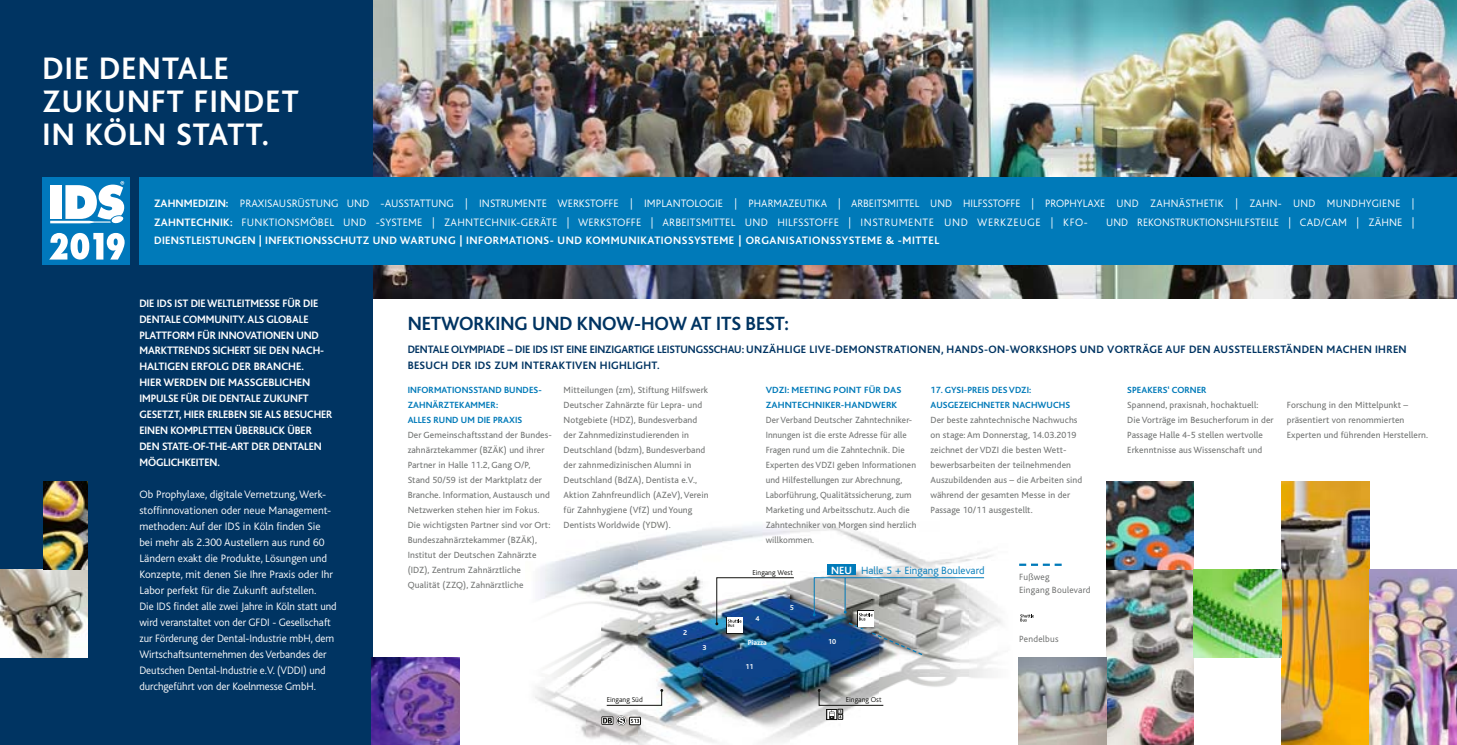
<style>
.page{position:relative;width:1457px;height:745px;background:#fff}
.page>*{position:absolute;margin:0;border:0;box-sizing:border-box;transform-origin:0 0}
.t1{font:700 32.5px/32.5px "Bliss";letter-spacing:.04em;color:#fff}
.t2{font:700 20px "Bliss";letter-spacing:-.005em;color:#003462}
.t3{font:300 11.25px/16px "Bliss";color:#fff}
.t4{font:700 11.25px/16px "Bliss";letter-spacing:-.01em;color:#fff}
.t5{font:700 11.25px/16px "Bliss";letter-spacing:.03em;color:#003462}
.t6{font:700 11.25px "Bliss";letter-spacing:.045em;color:#fff}
.t7{font:300 11px "Bliss";color:#007ab9}
.t8{font:9.38px/15px "Bliss";letter-spacing:.01em;color:#737574}
.t9{font:700 9.38px/15px "Bliss";letter-spacing:.01em;color:#007ab9}
.t10{font:700 9.38px/15px "Bliss";letter-spacing:.01em;color:#007ab9;scale:1.05 1}
.t11{font:300 9.38px/13.8px "Bliss";letter-spacing:.02em;color:#666867}
.t12{font:300 7.38px "Bliss";color:#11110f}
.t13{font:700 7.38px "Bliss";color:#fff}
.s1{font-weight:700}
.s2{font-weight:700;color:#fff}
</style>
<div class="page">
<img style="left:1106px;top:481px;width:87px;height:263px">
<img style="left:1281px;top:481px;width:88px;height:263px">
<img style="left:372px;top:0;width:1084px;height:298px">
<div style="left:0;top:0;width:372px;height:744px;background:#003462"></div>
<div style="left:139px;top:177px;width:1317px;height:88px;background:#007ab9"></div>
<img style="left:1018px;top:657px;width:88px;height:87px">
<img style="left:0;top:569px;width:88px;height:87px">
<img style="left:1193px;top:569px;width:88px;height:87px">
<div style="left:43px;top:177px;width:87px;height:88px;background:#0078bc"></div>
<svg style="left:50px;top:181px;width:74px;height:42px"></svg>
<svg style="left:49px;top:233px;width:76px;height:26px"></svg>
<img style="left:1369px;top:569px;width:87px;height:175px">
<img style="left:44px;top:481px;width:44px;height:88px">
<img style="left:372px;top:656px;width:87px;height:88px">
<img style="left:663px;top:530px;width:39px;height:27px">
<img style="left:702px;top:524px;width:300px;height:219px">
<img style="left:663px;top:576px;width:39px;height:167px">
<img style="left:855px;top:559px;width:135px;height:23px">
<div style="left:827px;top:564px;width:29px;height:11px;background:#007ab9"></div>
<div style="left:726px;top:616px;width:16px;height:16px;background:#11110f"></div>
<div style="left:727px;top:617px;width:15px;height:15px;background:#fff"></div>
<img style="left:715px;top:577px;width:79px;height:49px">
<svg style="left:812px;top:577px;width:172px;height:78px;background:#9da9b2"></svg>
<svg style="left:817px;top:688px;width:66px;height:31px"></svg>
<div style="left:826px;top:708px;width:11px;height:11px;border:1px solid #11110f"></div>
<svg style="left:535px;top:536px;width:128px;height:208px"></svg>
<svg style="left:1019px;top:563px;width:42px;height:2px"></svg>
<svg style="left:1020px;top:614px;width:13px;height:7px"></svg>
<h1 class="t1" style="left:43px;top:56px;width:258px">DIE DENTALE<br>ZUKUNFT FINDET<br>IN KÖLN STATT.</h1>
<p class="t3" style="left:154px;top:195px;width:1261px;line-height:18.8px"><span class="s1">ZAHNMEDIZIN:</span> PRAXISAUSRÜSTUNG UND -AUSSTATTUNG | INSTRUMENTE WERKSTOFFE | IMPLANTOLOGIE | PHARMAZEUTIKA | ARBEITSMITTEL UND HILFSSTOFFE | PROPHYLAXE UND ZAHNÄSTHETIK | ZAHN- UND MUNDHYGIENE |<br><span class="s1">ZAHNTECHNIK:</span> FUNKTIONSMÖBEL UND -SYSTEME | ZAHNTECHNIK-GERÄTE | WERKSTOFFE | ARBEITSMITTEL UND HILFSSTOFFE | INSTRUMENTE UND WERKZEUGE | KFO-</p>
<p class="t3" style="left:1106px;top:215px;width:310px">UND REKONSTRUKTIONSHILFSTEILE | CAD/CAM | ZÄHNE |</p>
<p class="t6" style="left:154px;top:236px;width:786px">DIENSTLEISTUNGEN | INFEKTIONSSCHUTZ UND WARTUNG | INFORMATIONS- UND KOMMUNIKATIONSSYSTEME | ORGANISATIONSSYSTEME &amp; -MITTEL</p>
<p class="t4" style="left:139px;top:296px;width:194px">DIE IDS IST DIE WELTLEITMESSE FÜR DIE<br>DENTALE COMMUNITY. ALS GLOBALE<br>PLATTFORM FÜR INNOVATIONEN UND<br>MARKTTRENDS SICHERT SIE DEN NACH-<br>HALTIGEN ERFOLG DER BRANCHE.<br>HIER WERDEN DIE MASSGEBLICHEN<br>IMPULSE FÜR DIE DENTALE ZUKUNFT<br>GESETZT, HIER ERLEBEN SIE ALS BESUCHER<br>EINEN KOMPLETTEN ÜBERBLICK ÜBER<br>DEN STATE-OF-THE-ART DER DENTALEN<br>MÖGLICHKEITEN.</p>
<p class="t3" style="left:139px;top:487px;width:199px">Ob Prophylaxe, digitale Vernetzung, Werk&shy;stoffinnovationen oder neue Management&shy;methoden: Auf der IDS in Köln finden Sie bei mehr als 2.300 Austellern aus rund 60<br>Ländern exakt die Produkte, Lösungen und Konzepte, mit denen Sie Ihre Praxis oder Ihr Labor perfekt für die Zukunft aufstellen.<br>Die IDS findet alle zwei Jahre in Köln statt und wird veranstaltet von der GFDI - Gesellschaft zur Förderung der Dental-Industrie mbH, dem Wirtschaftsunternehmen des Verbandes der Deutschen Dental-Industrie e.V. (VDDI) und durchgeführt von der Koelnmesse GmbH.</p>
<h2 class="t2" style="left:407px;top:316px;width:383px">NETWORKING UND KNOW-HOW AT ITS BEST:</h2>
<p class="t5" style="left:407px;top:342px;width:1000px">DENTALE OLYMPIADE – DIE IDS IST EINE EINZIGARTIGE LEISTUNGSSCHAU: UNZÄHLIGE LIVE-DEMONSTRATIONEN, HANDS-ON-WORKSHOPS UND VORTRÄGE AUF DEN AUSSTELLERSTÄNDEN MACHEN IHREN<br>BESUCH DER IDS ZUM INTERAKTIVEN HIGHLIGHT.</p>
<p class="t9" style="left:407px;top:383px;width:136px">INFORMATIONSSTAND BUNDES-<br>ZAHNÄRZTEKAMMER:<br>ALLES RUND UM DIE PRAXIS</p>
<p class="t8" style="left:407px;top:428px;width:146px">Der Gemeinschaftsstand der Bundes&shy;zahnärztekammer (BZÄK) und ihrer Partner in Halle 11.2, Gang O/P, Stand 50/59 ist der Marktplatz der Branche. Information, Austausch und Netzwerken stehen hier im Fokus.<br>Die wichtigsten Partner sind vor Ort:<br>Bundeszahnärztekammer (BZÄK), Institut der Deutschen Zahnärzte (IDZ), Zentrum Zahnärztliche Qualität (ZZQ), Zahnärztliche</p>
<p class="t10" style="left:765px;top:383px;width:131px">VDZI: MEETING POINT FÜR DAS<br>ZAHNTECHNIKER-HANDWERK</p>
<p class="t8" style="left:765px;top:413px;width:152px">Der Verband Deutscher Zahntechniker-Innungen ist die erste Adresse für alle Fragen rund um die Zahntechnik. Die Experten des VDZI geben Informationen und Hilfestellungen zur Abrechnung, Laborführung, Qualitätssicherung, zum Marketing und Arbeitsschutz. Auch die Zahntechniker von Morgen sind herzlich willkommen.</p>
<p class="t8" style="left:563px;top:383px;width:146px">Mitteilungen (zm), Stiftung Hilfswerk Deutscher Zahnärzte für Lepra- und Notgebiete (HDZ), Bundesverband der Zahnmedizinstudierenden in Deutschland (bdzm), Bundesverband der zahnmedizinischen Alumni in Deutschland (BdZA), Dentista e.V., Aktion Zahnfreundlich (AZeV), Verein für Zahnhygiene (VfZ) und Young Dentists Worldwide (YDW).</p>
<p class="t9" style="left:1127px;top:383px;width:81px">SPEAKERS‘ CORNER</p>
<p class="t9" style="left:930px;top:383px;width:141px">17. GYSI-PREIS DES VDZI:<br>AUSGEZEICHNETER NACHWUCHS</p>
<p class="t8" style="left:930px;top:413px;width:153px">Der beste zahntechnische Nachwuchs on stage: Am Donnerstag, 14.03.2019 zeichnet der VDZI die besten Wett&shy;bewerbsarbeiten der teilnehmenden Auszubildenden aus – die Arbeiten sind während der gesamten Messe in der Passage 10/11 ausgestellt.</p>
<p class="t8" style="left:1127px;top:398px;width:148px">Spannend, praxisnah, hochaktuell:<br>Die Vorträge im Besucherforum in der Passage Halle 4-5 stellen wertvolle Erkenntnisse aus Wissenschaft und</p>
<p class="t8" style="left:1286px;top:398px;width:143px">Forschung in den Mittelpunkt – präsentiert von renommierten<br>Experten und führenden Herstellern.</p>
<p class="t12" style="left:606px;top:696px;width:38px">Eingang Süd</p>
<p class="t13" style="left:683px;top:629px;width:6px">2</p>
<p class="t13" style="left:702px;top:644px;width:6px">3</p>
<p class="t12" style="left:752px;top:569px;width:42px">Eingang West</p>
<p class="t13" style="left:755px;top:615px;width:6px">4</p>
<p class="t13" style="left:789px;top:604px;width:6px">5</p>
<p class="t7" style="left:831px;top:565px;width:155px"><span class="s2">NEU</span> Halle 5 + Eingang Boulevard</p>
<p class="t13" style="left:747px;top:639px;width:21px">Piazza</p>
<p class="t13" style="left:828px;top:638px;width:10px">10</p>
<p class="t13" style="left:745px;top:662px;width:10px">11</p>
<p class="t12" style="left:845px;top:696px;width:37px">Eingang Ost</p>
<p class="t11" style="left:1019px;top:570px;width:73px">Fußweg<br>Eingang Boulevard</p>
<p class="t11" style="left:1019px;top:632px;width:41px">Pendelbus</p>
</div>
